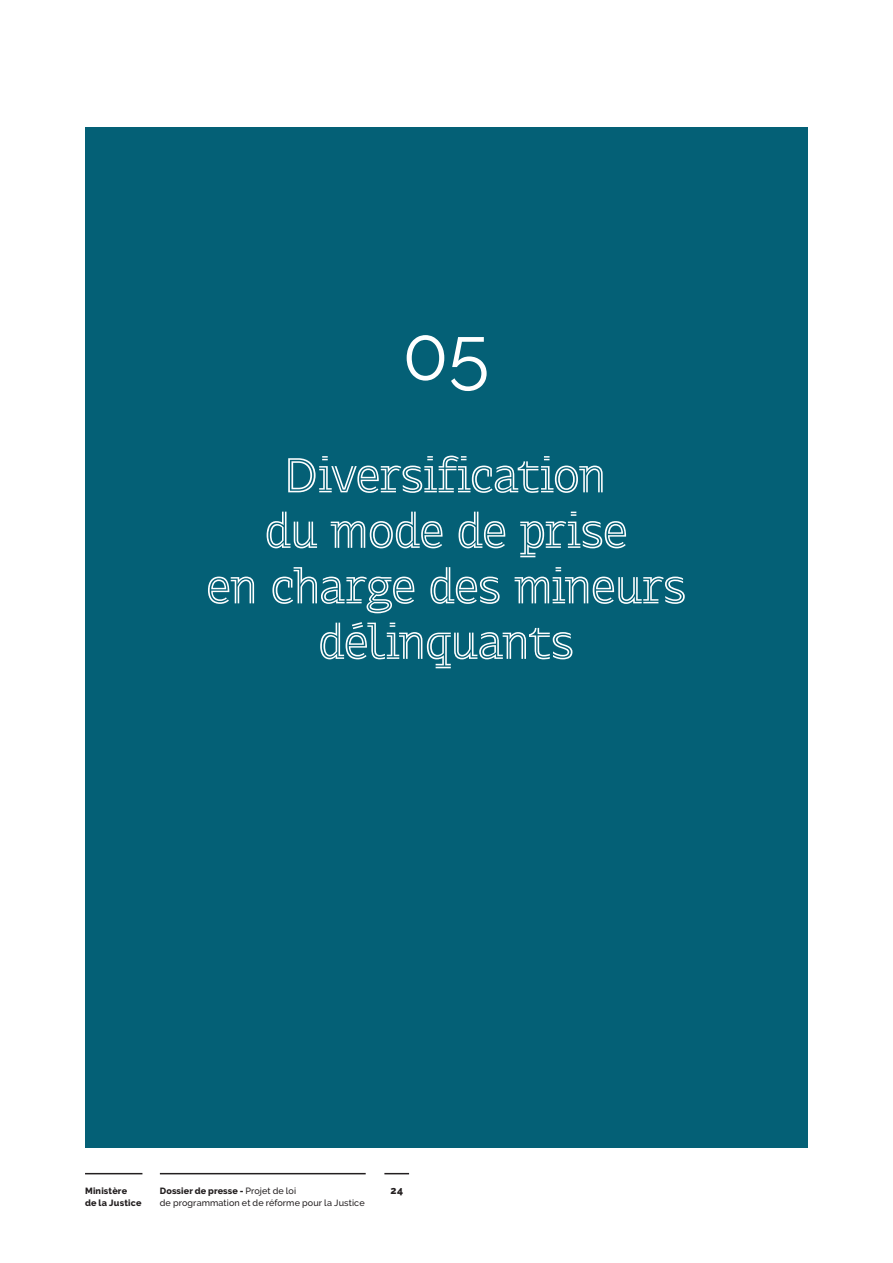
<style>
.page{position:relative;width:893px;height:1263px;background:#fff}
.page>*{position:absolute;margin:0;border:0;box-sizing:border-box;transform-origin:0 0}
.Numéro_Partie{font:75px "Raleway";color:#fff}
.Titre_partie{font:52.5px/55.5px "Themis Display";letter-spacing:-.01em;color:#fff;text-align:center}
.t1{font:800 10.5px "Raleway";color:#231f20}
.t2{font:800 9px/12px "Raleway";letter-spacing:.015em;color:#231f20}
.t3{font:500 9px "Raleway";letter-spacing:.015em;color:#231f20}
.s1{font-weight:500}
</style>
<div class="page">
<hr style="left:85px;top:1173px;width:57px;height:1px;background:#231f20">
<svg style="left:384px;top:1173px;width:25px;height:1px"></svg>
<hr style="left:160px;top:1173px;width:206px;height:1px;background:#231f20">
<div style="left:85px;top:128px;width:723px;height:1020px;background:#046076"></div>
<p class="Numéro_Partie" style="left:403px;top:310px;width:88px">05</p>
<p class="Titre_partie" style="left:206px;top:447px;width:481px">Diversification<br>du mode de prise<br>en charge des mineurs délinquants</p>
<p class="t2" style="left:85px;top:1184px;width:58px">Ministère<br>de la Justice</p>
<p class="t2" style="left:160px;top:1184px;width:138px">Dossier de presse - <span class="s1">Projet de loi</span></p>
<p class="t1" style="left:390px;top:1184px;width:14px">24</p>
<p class="t3" style="left:160px;top:1197px;width:206px">de programmation et de réforme pour la Justice</p>
</div>
